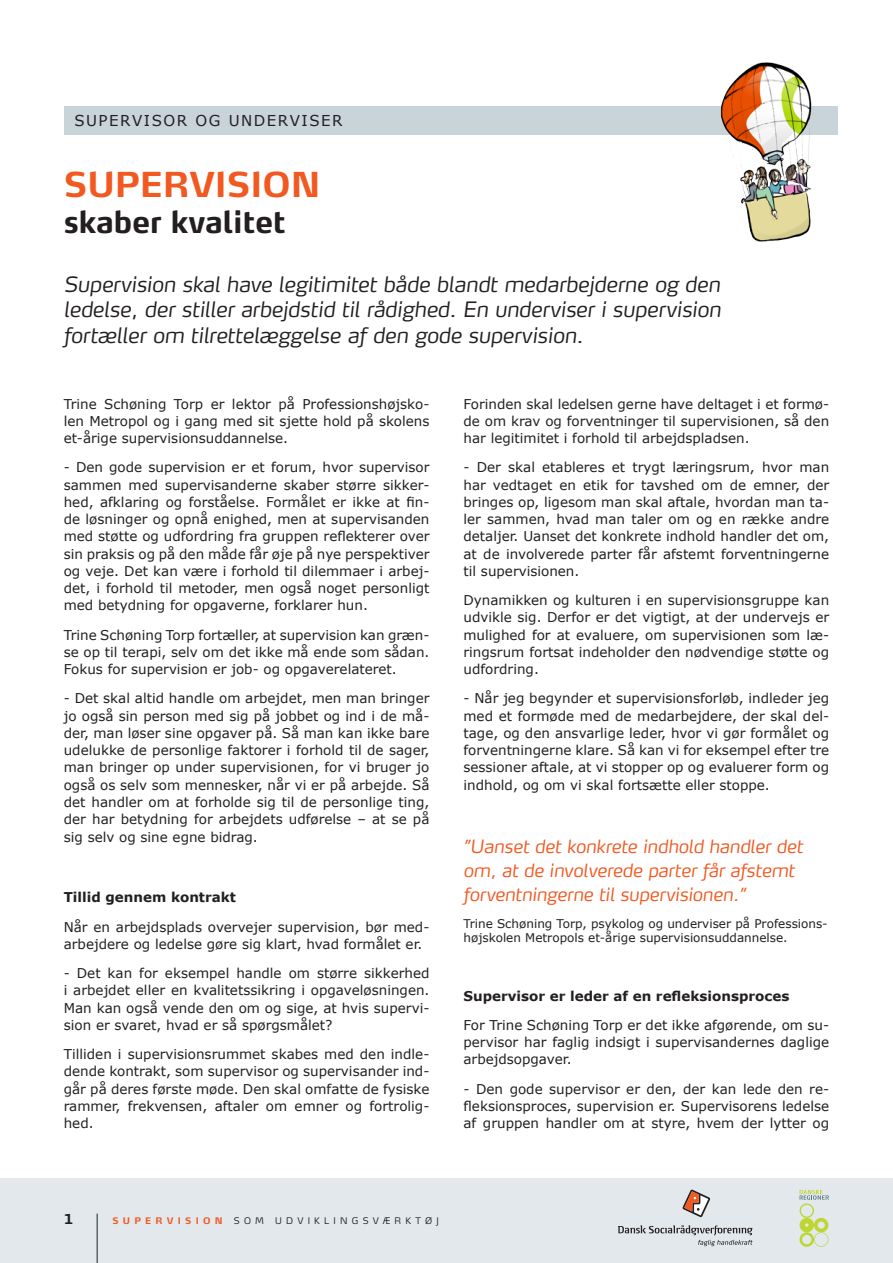
<style>
.page{position:relative;width:893px;height:1263px;background:#fff}
.page>*{position:absolute;margin:0;border:0;box-sizing:border-box;transform-origin:0 0}
.t1{font:700 34.05px "Max TF";color:#f15921}
.t2{font:700 30.3px "Max TF";color:#231f20}
.t3{font:italic 300 21px/25.2px "Max TF";color:#231f20;text-align:justify}
.Citat{font:italic 300 18px/24px "Max TF";color:#f15921}
.No_Spacing{font:15px "Verdana";letter-spacing:.1em;color:#231f20}
.tekst{font:13.5px/17.2px "Verdana";color:#231f20;text-align:justify}
.Tekst_bold{font:700 13.5px "Verdana";color:#231f20}
.t4{font:700 13.5px "Max TF";color:#231f20}
.Citeret{font:12px/14.4px "Verdana";color:#231f20}
.t5{font:300 9px "Max TF";letter-spacing:.47em;color:#231f20}
.t6{font:700 9px "Max TF";letter-spacing:.47em;color:#f15921}
.s1{font-weight:300;color:#231f20}
</style>
<div class="page">
<div style="left:0;top:1178px;width:893px;height:85px;background:#e2e8eb"></div>
<svg style="left:683px;top:1189px;width:27px;height:28px"></svg>
<svg style="left:618px;top:1225px;width:135px;height:21px"></svg>
<svg style="left:800px;top:1190px;width:29px;height:57px"></svg>
<hr style="left:97px;top:1214px;width:1px;height:49px;background:#231f20">
<div style="left:64px;top:106px;width:774px;height:29px;background:#c9d4d9"></div>
<img style="left:720px;top:62px;width:92px;height:180px">
<p class="No_Spacing" style="left:74px;top:111px;width:270px">SUPERVISOR OG UNDERVISER</p>
<p class="t1" style="left:64px;top:163px;width:258px">SUPERVISION</p>
<p class="t2" style="left:64px;top:203px;width:223px">skaber kvalitet</p>
<p class="t3" style="left:64px;top:271px;width:659px">Supervision skal have legitimitet både blandt medarbejderne og den ledelse, der stiller arbejdstid til rådighed. En underviser i supervision fortæller om tilrettelæggelse af den gode supervision.</p>
<p class="tekst" style="left:64px;top:395px;width:367px">Trine Schøning Torp er lektor på Professionshøjsko&shy;len Metropol og i gang med sit sjette hold på skolens et-årige supervisionsuddannelse.</p>
<p class="tekst" style="left:64px;top:459px;width:367px">- Den gode supervision er et forum, hvor supervisor sammen med supervisanderne skaber større sikker&shy;hed, afklaring og forståelse. Formålet er ikke at fin&shy;de løsninger og opnå enighed, men at supervisanden med støtte og udfordring fra gruppen reflekterer over sin praksis og på den måde får øje på nye perspektiver og veje. Det kan være i forhold til dilemmaer i arbej&shy;det, i forhold til metoder, men også noget personligt med betydning for opgaverne, forklarer hun.</p>
<p class="tekst" style="left:64px;top:626px;width:367px">Trine Schøning Torp fortæller, at supervision kan græn&shy;se op til terapi, selv om det ikke må ende som sådan.<br>Fokus for supervision er job- og opgaverelateret.</p>
<p class="tekst" style="left:64px;top:690px;width:367px">- Det skal altid handle om arbejdet, men man bringer jo også sin person med sig på jobbet og ind i de må&shy;der, man løser sine opgaver på. Så man kan ikke bare udelukke de personlige faktorer i forhold til de sager, man bringer op under supervisionen, for vi bruger jo også os selv som mennesker, når vi er på arbejde. Så det handler om at forholde sig til de personlige ting, der har betydning for arbejdets udførelse – at se på sig selv og sine egne bidrag.</p>
<p class="Tekst_bold" style="left:64px;top:888px;width:174px">Tillid gennem kontrakt</p>
<p class="tekst" style="left:64px;top:918px;width:367px">Når en arbejdsplads overvejer supervision, bør med&shy;arbejdere og ledelse gøre sig klart, hvad formålet er.</p>
<p class="tekst" style="left:64px;top:965px;width:367px">- Det kan for eksempel handle om større sikkerhed i arbejdet eller en kvalitetssikring i opgaveløsningen.<br>Man kan også vende den om og sige, at hvis supervi&shy;sion er svaret, hvad er så spørgsmålet?</p>
<p class="tekst" style="left:64px;top:1046px;width:367px">Tilliden i supervisionsrummet skabes med den indle&shy;dende kontrakt, som supervisor og supervisander ind&shy;går på deres første møde. Den skal omfatte de fysiske rammer, frekvensen, aftaler om emner og fortrolig&shy;hed.</p>
<p class="tekst" style="left:463px;top:395px;width:367px">Forinden skal ledelsen gerne have deltaget i et formø&shy;de om krav og forventninger til supervisionen, så den har legitimitet i forhold til arbejdspladsen.</p>
<p class="tekst" style="left:463px;top:459px;width:367px">- Der skal etableres et trygt læringsrum, hvor man har vedtaget en etik for tavshed om de emner, der bringes op, ligesom man skal aftale, hvordan man ta&shy;ler sammen, hvad man taler om og en række andre detaljer. Uanset det konkrete indhold handler det om, at de involverede parter får afstemt forventningerne til supervisionen.</p>
<p class="tekst" style="left:463px;top:592px;width:367px">Dynamikken og kulturen i en supervisionsgruppe kan udvikle sig. Derfor er det vigtigt, at der undervejs er mulighed for at evaluere, om supervisionen som læ&shy;ringsrum fortsat indeholder den nødvendige støtte og udfordring.</p>
<p class="tekst" style="left:463px;top:690px;width:367px">- Når jeg begynder et supervisionsforløb, indleder jeg med et formøde med de medarbejdere, der skal del&shy;tage, og den ansvarlige leder, hvor vi gør formålet og forventningerne klare. Så kan vi for eksempel efter tre sessioner aftale, at vi stopper op og evaluerer form og indhold, og om vi skal fortsætte eller stoppe.</p>
<p class="Citat" style="left:463px;top:834px;width:341px">”Uanset det konkrete indhold handler det om, at de involverede parter får afstemt forventningerne til supervisionen.”</p>
<p class="Citeret" style="left:463px;top:916px;width:366px">Trine Schøning Torp, psykolog og underviser på Professions&shy;højskolen Metropols et-årige supervisionsuddannelse.</p>
<p class="Tekst_bold" style="left:463px;top:987px;width:327px">Supervisor er leder af en refleksionsproces</p>
<p class="tekst" style="left:463px;top:1016px;width:367px">For Trine Schøning Torp er det ikke afgørende, om su&shy;pervisor har faglig indsigt i supervisandernes daglige arbejdsopgaver.</p>
<p class="tekst" style="left:463px;top:1080px;width:367px">- Den gode supervisor er den, der kan lede den re&shy;fleksionsproces, supervision er. Supervisorens ledelse af gruppen handler om at styre, hvem der lytter og</p>
<p class="t4" style="left:64px;top:1210px;width:11px">1</p>
<p class="t6" style="left:112px;top:1214px;width:153px">SUPERVISION <span class="s1">SOM</span></p>
<p class="t5" style="left:275px;top:1214px;width:165px">UDVIKLINGSVÆRKTØJ</p>
</div>
